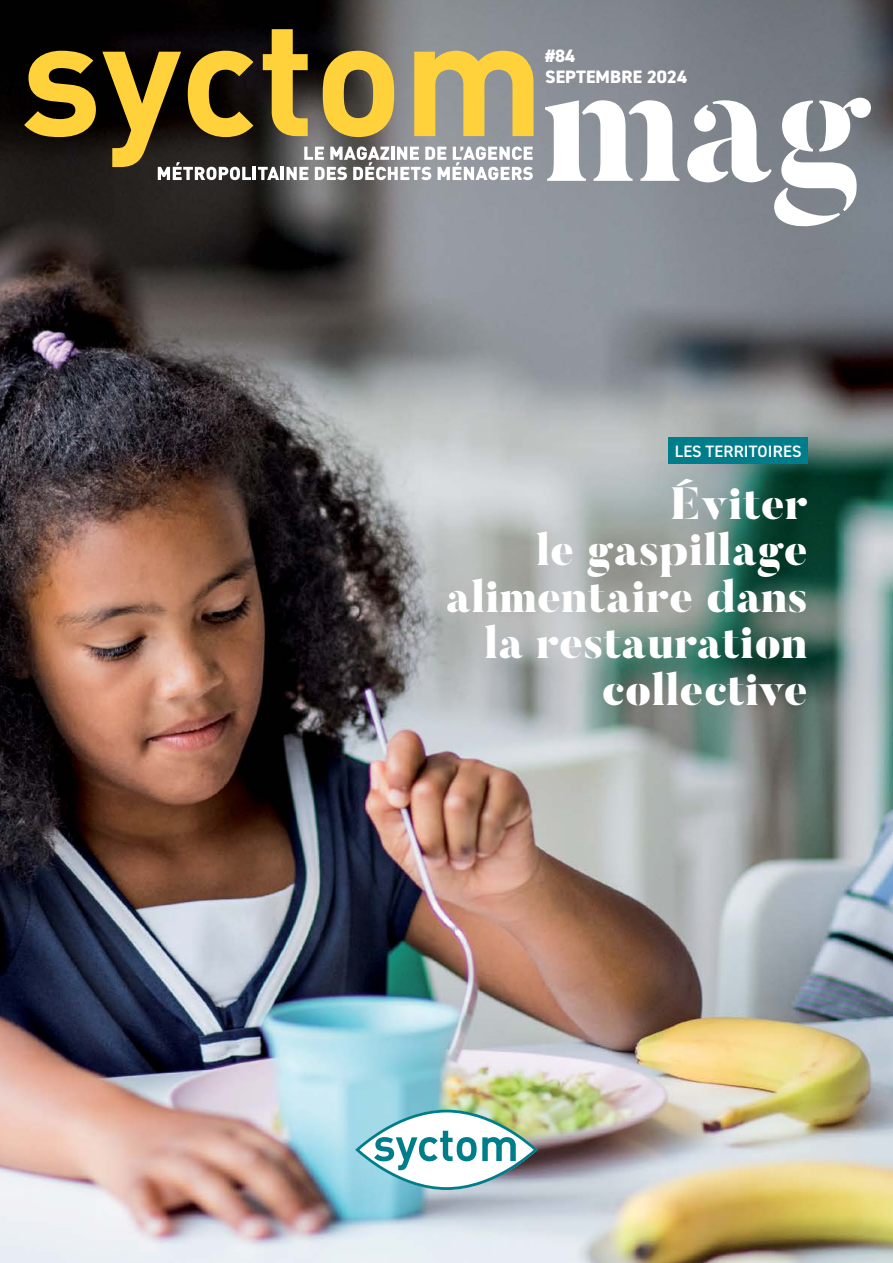
<style>
.page{position:relative;width:893px;height:1263px;background:#fff}
.page>*{position:absolute;margin:0;border:0;box-sizing:border-box;transform-origin:0 0}
.t1{font:900 45px/46.5px "Butler Stencil";color:#fff;text-align:right}
.t2{font:800 18px/21.6px "DIN2014";letter-spacing:.01em;color:#fff}
.t3{font:600 16.5px "DIN2014";letter-spacing:.01em;color:#fff}
</style>
<div class="page">
<img style="left:0;top:0;width:893px;height:1263px">
<svg style="left:355px;top:1110px;width:183px;height:80px"></svg>
<div style="left:668px;top:437px;width:140px;height:27px;background:#007d8a"></div>
<svg style="left:24px;top:51px;width:72px;height:86px;background:#967b23"></svg>
<svg style="left:545px;top:100px;width:134px;height:81px"></svg>
<svg style="left:687px;top:97px;width:185px;height:135px"></svg>
<svg style="left:102px;top:29px;width:431px;height:151px;background:#8c7e51"></svg>
<p class="t2" style="left:545px;top:45px;width:144px">#84<br>SEPTEMBRE 2024</p>
<p class="t3" style="left:675px;top:440px;width:128px">LES TERRITOIRES</p>
<p class="t1" style="left:445px;top:482px;width:364px">Éviter<br>le gaspillage alimentaire dans la restauration collective</p>
</div>
